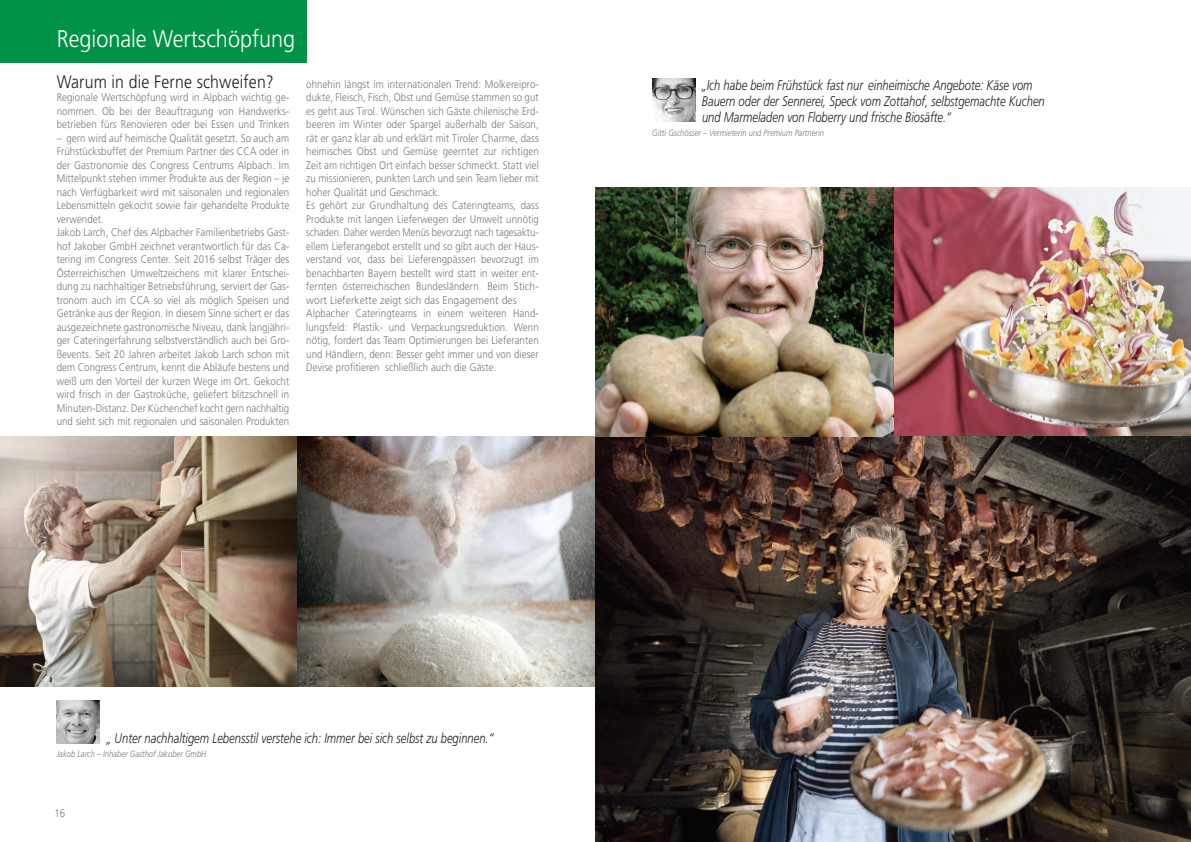
<style>
.page{position:relative;width:1191px;height:842px;background:#fff}
.page>*{position:absolute;margin:0;border:0;box-sizing:border-box;transform-origin:0 0}
.t1{font:300 24px "Frutiger";color:#fff;scale:.9 1}
.t2{font:300 18px "Frutiger";letter-spacing:.01em;color:#231f20;scale:.88 1}
.t3{font:italic 300 14px/16px "Frutiger";color:#231f20;scale:.8 1}
.t4{font:300 11px/13.5px "Frutiger";letter-spacing:.01em;color:#76787b;scale:.88 1}
.t5{font:italic 300 9px "Frutiger";color:#76787b;scale:.85 1}
</style>
<div class="page">
<div style="left:0;top:0;width:306px;height:62px;background:#009247"></div>
<img style="left:0;top:437px;width:595px;height:249px">
<img style="left:595px;top:187px;width:596px;height:655px">
<img style="left:652px;top:79px;width:43px;height:43px">
<img style="left:57px;top:700px;width:43px;height:43px">
<h1 class="t1" style="left:57px;top:25px;width:266px">Regionale Wertschöpfung</h1>
<h2 class="t2" style="left:57px;top:71px;width:248px">Warum in die Ferne schweifen?</h2>
<p class="t4" style="left:57px;top:91px;width:266px;text-align:justify">Regionale Wertschöpfung wird in Alpbach wichtig ge&shy;nommen. Ob bei der Beauftragung von Handwerks&shy;betrieben fürs Renovieren oder bei Essen und Trinken</p>
<p class="t4" style="left:57px;top:131px;width:266px">– gern wird auf heimische Qualität gesetzt. So auch am Frühstücksbuffet der Premium Partner des CCA oder in der Gastronomie des Congress Centrums Alpbach. Im Mittelpunkt stehen immer Produkte aus der Region – je nach Verfügbarkeit wird mit saisonalen und regionalen Lebensmitteln gekocht sowie fair gehandelte Produkte verwendet.<br>Jakob Larch, Chef des Alpbacher Familienbetriebs Gast&shy;hof Jakober GmbH zeichnet verantwortlich für das Ca&shy;tering im Congress Center. Seit 2016 selbst Träger des Österreichischen Umweltzeichens mit klarer Entschei&shy;dung zu nachhaltiger Betriebsführung, serviert der Gas&shy;tronom auch im CCA so viel als möglich Speisen und Getränke aus der Region. In diesem Sinne sichert er das ausgezeichnete gastronomische Niveau, dank langjähri&shy;ger Cateringerfahrung selbstverständlich auch bei Gro&shy;ßevents. Seit 20 Jahren arbeitet Jakob Larch schon mit dem Congress Centrum, kennt die Abläufe bestens und weiß um den Vorteil der kurzen Wege im Ort. Gekocht wird frisch in der Gastroküche, geliefert blitzschnell in Minuten-Distanz. Der Küchenchef kocht gern nachhaltig und sieht sich mit regionalen und saisonalen Produkten</p>
<p class="t4" style="left:306px;top:77px;width:266px">ohnehin längst im internationalen Trend: Molkereipro&shy;dukte, Fleisch, Fisch, Obst und Gemüse stammen so gut es geht aus Tirol. Wünschen sich Gäste chilenische Erd&shy;beeren im Winter oder Spargel außerhalb der Saison, rät er ganz klar ab und erklärt mit Tiroler Charme, dass heimisches Obst und Gemüse geerntet zur richtigen Zeit am richtigen Ort einfach besser schmeckt. Statt viel zu missionieren, punkten Larch und sein Team lieber mit hoher Qualität und Geschmack.<br>Es gehört zur Grundhaltung des Cateringteams, dass Produkte mit langen Lieferwegen der Umwelt unnötig schaden. Daher werden Menüs bevorzugt nach tagesaktu&shy;ellem Lieferangebot erstellt und so gibt auch der Haus&shy;verstand vor, dass bei Lieferengpässen bevorzugt im benachbarten Bayern bestellt wird statt in weiter ent&shy;fernten österreichischen Bundesländern. Beim Stich&shy;wort Lieferkette zeigt sich das Engagement des Alpbacher Cateringteams in einem weiteren Hand&shy;lungsfeld: Plastik- und Verpackungsreduktion. Wenn nötig, fordert das Team Optimierungen bei Lieferanten und Händlern, denn: Besser geht immer und von dieser Devise profitieren schließlich auch die Gäste.</p>
<p class="t3" style="left:702px;top:77px;width:430px">„Ich habe beim Frühstück fast nur einheimische Angebote: Käse vom<br>Bauern oder der Sennerei, Speck vom Zottahof, selbstgemachte Kuchen und Marmeladen von Floberry und frische Biosäfte.“</p>
<p class="t5" style="left:652px;top:127px;width:204px">Gitti Gschösser – Vermieterin und Premium Partnerin</p>
<p class="t3" style="left:107px;top:730px;width:485px">„ Unter nachhaltigem Lebensstil verstehe ich: Immer bei sich selbst zu beginnen.“</p>
<p class="t5" style="left:57px;top:749px;width:178px">Jakob Larch – Inhaber Gasthof Jakober GmbH</p>
<p class="t4" style="left:54px;top:806px;width:14px">16</p>
</div>
